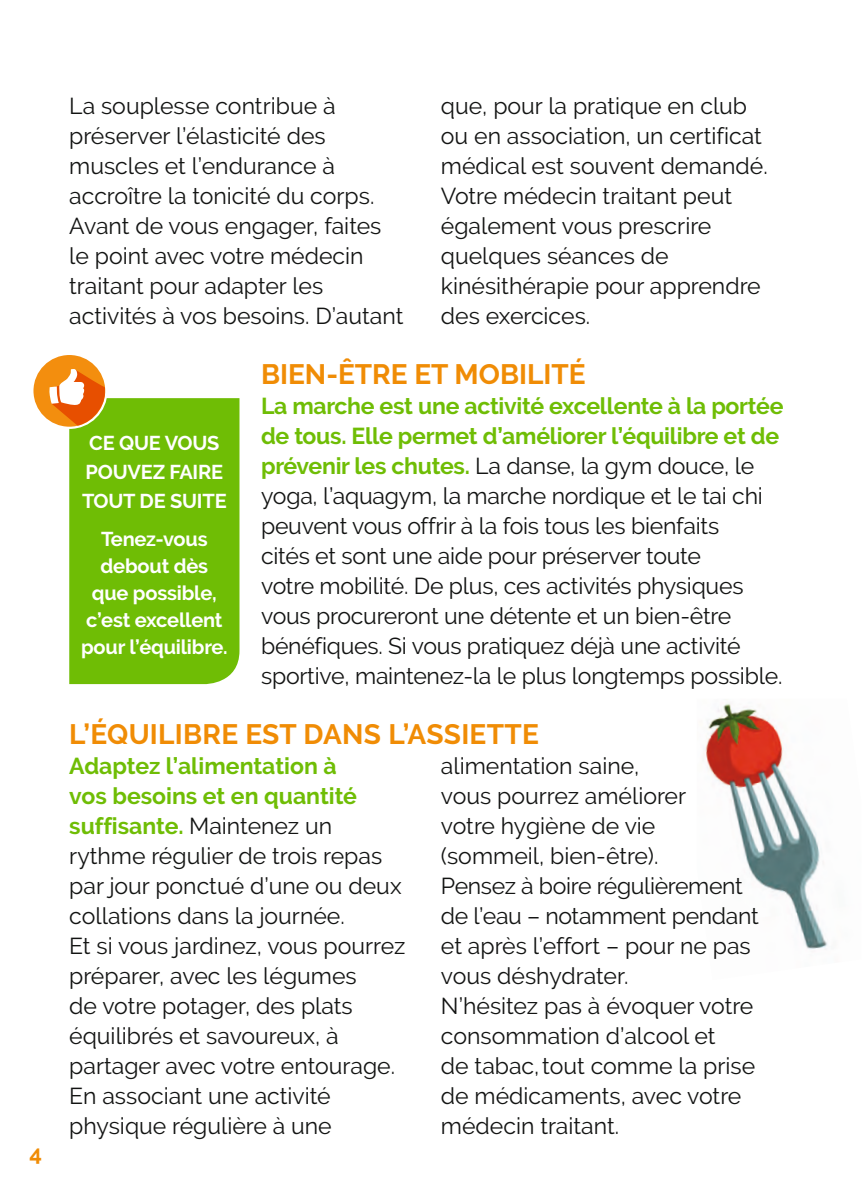
<style>
.page{position:relative;width:863px;height:1194px;background:#fff}
.page>*{position:absolute;margin:0;border:0;box-sizing:border-box;transform-origin:0 0}
.t1{font:700 28px "Raleway";color:#f08c05}
.t2{font:23px/30px "Raleway";color:#131413}
.t3{font:700 22px "Raleway";color:#f08c05}
.t4{font:700 20px/27px "Raleway";letter-spacing:-.01em;color:#fff;text-align:center}
.s1{font-weight:700;color:#6fbd05}
</style>
<div class="page">
<img style="left:703px;top:699px;width:125px;height:251px">
<div style="left:69px;top:398px;width:170px;height:286px;background:#6fbd05"></div>
<div style="left:32px;top:354px;width:74px;height:74px;background:#f38e0e;border-radius:50%"></div>
<div style="left:31px;top:353px;width:76px;height:76px;border:2px solid #fff;border-radius:50%"></div>
<svg style="left:49px;top:367px;width:56px;height:59px"></svg>
<p class="t3" style="left:30px;top:1141px;width:14px">4</p>
<p class="t2" style="left:69px;top:91px;width:335px">La souplesse contribue à préserver l’élasticité des muscles et l’endurance à accroître la tonicité du corps.<br>Avant de vous engager, faites le point avec votre médecin traitant pour adapter les activités à vos besoins. D’autant</p>
<p class="t2" style="left:441px;top:91px;width:328px">que, pour la pratique en club ou en association, un certificat médical est souvent demandé.<br>Votre médecin traitant peut également vous prescrire quelques séances de kinésithérapie pour apprendre des exercices.</p>
<p class="t1" style="left:261px;top:358px;width:326px">BIEN-ÊTRE ET MOBILITÉ</p>
<p class="t2" style="left:261px;top:391px;width:524px"><span class="s1">La marche est une activité excellente à la portée de tous. Elle permet d’améliorer l’équilibre et de prévenir les chutes.</span> La danse, la gym douce, le yoga, l’aquagym, la marche nordique et le tai chi peuvent vous offrir à la fois tous les bienfaits<br>cités et sont une aide pour préserver toute<br>votre mobilité. De plus, ces activités physiques vous procureront une détente et un bien-être bénéfiques. Si vous pratiquez déjà une activité sportive, maintenez-la le plus longtemps possible.</p>
<p class="t1" style="left:69px;top:718px;width:471px">L’ÉQUILIBRE EST DANS L’ASSIETTE</p>
<p class="t4" style="left:82px;top:429px;width:146px;line-height:28.8px">CE QUE VOUS<br>POUVEZ FAIRE<br>TOUT DE SUITE</p>
<p class="t4" style="left:81px;top:526px;width:148px">Tenez-vous debout dès que possible, c’est excellent pour l’équilibre.</p>
<p class="t2" style="left:69px;top:751px;width:337px"><span class="s1">Adaptez l’alimentation à<br>vos besoins et en quantité suffisante.</span> Maintenez un rythme régulier de trois repas par jour ponctué d’une ou deux collations dans la journée.<br>Et si vous jardinez, vous pourrez préparer, avec les légumes<br>de votre potager, des plats équilibrés et savoureux, à partager avec votre entourage.<br>En associant une activité physique régulière à une</p>
<p class="t2" style="left:441px;top:751px;width:319px">alimentation saine,<br>vous pourrez améliorer<br>votre hygiène de vie (sommeil, bien-être).<br>Pensez à boire régulièrement de l’eau – notamment pendant et après l’effort – pour ne pas vous déshydrater.<br>N’hésitez pas à évoquer votre consommation d’alcool et<br>de tabac,tout comme la prise de médicaments, avec votre médecin traitant.</p>
</div>
